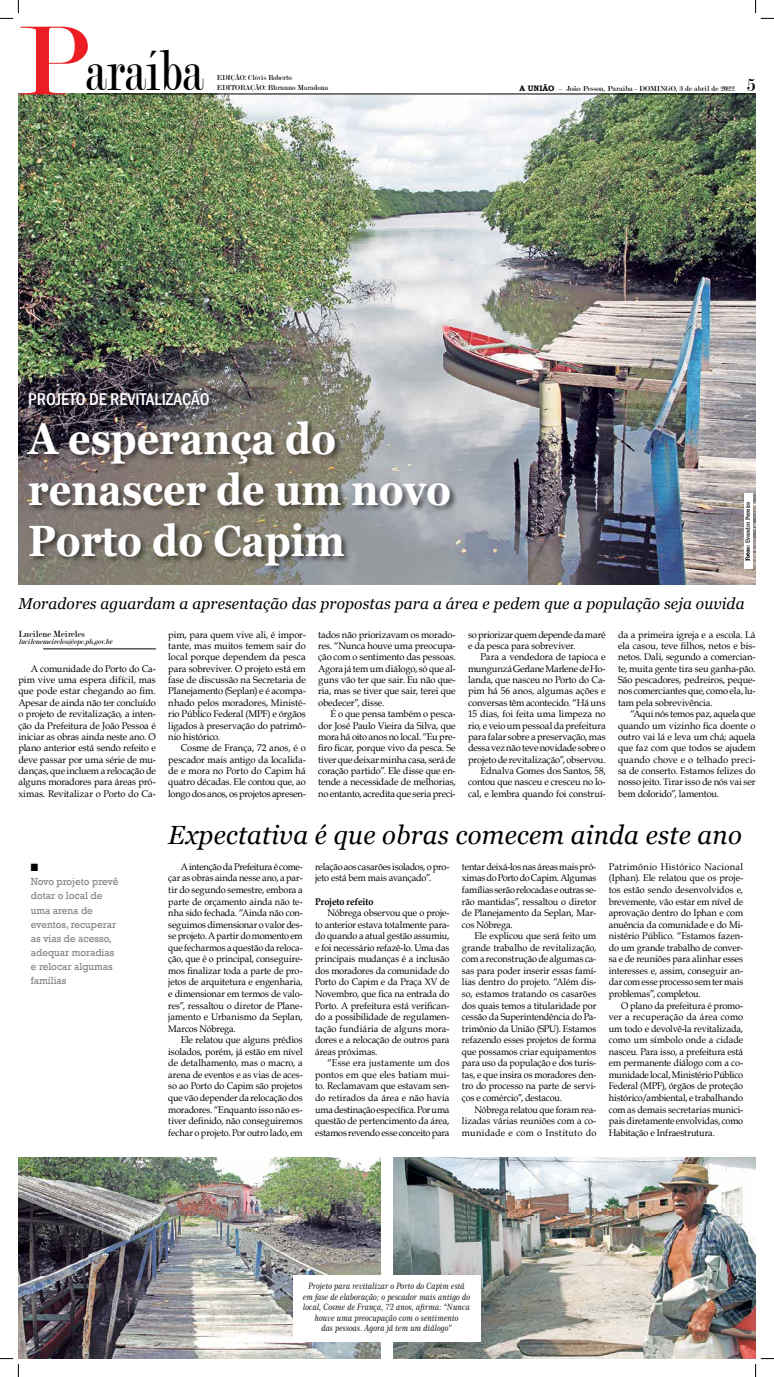
<style>
.page{position:relative;width:774px;height:1377px;background:#fff}
.page>*{position:absolute;margin:0;border:0;box-sizing:border-box;transform-origin:0 0}
.t1{font:61.25px "Modern";color:#000;scale:.75 1}
.t2{font:700 43.75px/50.8px "Georgia";color:#fff;scale:.9 1}
.t3{font:italic 26.25px "Georgia";letter-spacing:.01em;color:#000}
.t4{font:19.25px "Modern";color:#000}
.t5{font:500 condensed 17.5px "Franklin Gothic";color:#fff}
.t6{font:italic 15.75px "Georgia";letter-spacing:.01em;color:#000}
.t7{font:10.5px/14px "Rockwell";color:#808285;scale:.95 1}
.t8{font:10.5px "Dixieland Normal";color:#000;scale:.92 1}
.t9{font:9.62px/11.5px "Book Antiqua";letter-spacing:-.015em;color:#000;text-align:justify;scale:.95 1}
.t10{font:9.62px/11.4px "Book Antiqua";letter-spacing:-.015em;color:#000;text-align:justify}
.t11{font:9.62px "Modern";color:#000;scale:.95 1}
.t12{font:700 9.62px "Book Antiqua";letter-spacing:-.005em;color:#000;scale:.95 1}
.t13{font:8.75px/10.5px "Century 751 BT Italic B";letter-spacing:-.01em;color:#000;text-align:center;scale:.9 1}
.t14{font:7.88px "Modern";color:#000}
.t15{font:7.88px/9.5px "Modern";color:#000;scale:.95 1}
.t16{font:italic 7.88px "Modern";color:#000;scale:.95 1}
.t17{font:6.12px "Rockwell";letter-spacing:-.01em;color:#000;scale:.95 1}
.s1{font-size:105px;color:#ed1d24}
.s2{font-family:"Bookman Old Style";font-weight:700}
.s3{font-weight:700}
</style>
<div class="page">
<img style="left:18px;top:94px;width:737px;height:491px">
<hr style="left:86px;top:94px;width:669px;height:1px;background:#000">
<div style="left:26px;top:420px;width:432px;height:153px;background:#000;opacity:.5"></div>
<img style="left:393px;top:1157px;width:362px;height:201px">
<img style="left:18px;top:1157px;width:363px;height:201px">
<hr style="left:43px;top:648px;width:113px;height:1px;background:#000">
<div style="left:294px;top:1274px;width:187px;height:66px;background:#fff"></div>
<div style="left:744px;top:493px;width:8px;height:76px;background:#fff"></div>
<svg style="left:0;top:0;width:19px;height:19px"></svg>
<svg style="left:0;top:1357px;width:19px;height:19px"></svg>
<svg style="left:755px;top:0;width:18px;height:19px"></svg>
<svg style="left:754px;top:1357px;width:19px;height:19px"></svg>
<h1 class="t1" style="left:18px;top:40px;width:248px"><span class="s1">P</span>araíba</h1>
<p class="t15" style="left:217px;top:73px;width:119px">EDIÇÃO: Clóvis Roberto<br>EDITORAÇÃO: Bhrunno Maradona</p>
<p class="t14" style="left:519px;top:84px;width:217px"><span class="s2">A UNIÃO</span> – João Pessoa, Paraíba - DOMINGO, 3 de abril de 2022</p>
<h3 class="t4" style="left:746px;top:75px;width:10px">5</h3>
<h3 class="t5" style="left:28px;top:387px;width:183px">PROJETO DE REVITALIZAÇÃO</h3>
<h2 class="t2" style="left:28px;top:413px;width:471px">A esperança do renascer de um novo<br>Porto do Capim</h2>
<p class="t17" style="left:744px;top:561px;width:65px;rotate:-90deg"><span class="s3">Fotos:</span> Evandro Pereira</p>
<h3 class="t6" style="left:18px;top:594px;width:727px">Moradores aguardam a apresentação das propostas para a área e pedem que a população seja ouvida</h3>
<p class="t11" style="left:18px;top:629px;width:71px">Lucilene Meireles</p>
<p class="t16" style="left:18px;top:637px;width:102px">lucilenemeireles@epc.pb.gov.br</p>
<p class="t10" style="left:18px;top:662px;width:139px;text-indent:12px">A comunidade do Porto do Ca&shy;pim vive uma espera difícil, mas que pode estar chegando ao fim.<br>Apesar de ainda não ter concluído o projeto de revitalização, a inten&shy;ção da Prefeitura de João Pessoa é iniciar as obras ainda neste ano. O plano anterior está sendo refeito e deve passar por uma série de mu&shy;danças, que incluem a relocação de alguns moradores para áreas pró&shy;ximas. Revitalizar o Porto do Ca-</p>
<p class="t8" style="left:31px;top:862px;width:10px">n</p>
<p class="t7" style="left:31px;top:875px;width:94px">Novo projeto prevê dotar o local de uma arena de eventos, recuperar as vias de acesso, adequar moradias e relocar algumas famílias</p>
<p class="t10" style="left:168px;top:628px;width:139px">pim, para quem vive ali, é impor&shy;tante, mas muitos temem sair do local porque dependem da pesca para sobreviver. O projeto está em fase de discussão na Secretaria de Planejamento (Seplan) e é acompa&shy;nhado pelos moradores, Ministé&shy;rio Público Federal (MPF) e órgãos ligados à preservação do patrimô&shy;nio histórico.</p>
<p class="t10" style="left:168px;top:742px;width:139px;text-indent:12px">Cosme de França, 72 anos, é o pescador mais antigo da localida&shy;de e mora no Porto do Capim há quatro décadas. Ele contou que, ao longo dos anos, os projetos apresen-</p>
<p class="t10" style="left:318px;top:628px;width:139px">tados não priorizavam os morado&shy;res. “Nunca houve uma preocupa&shy;ção com o sentimento das pessoas.<br>Agora já tem um diálogo, só que al&shy;guns vão ter que sair. Eu não que&shy;ria, mas se tiver que sair, terei que obedecer”, disse.</p>
<p class="t10" style="left:318px;top:708px;width:139px;text-indent:12px">É o que pensa também o pesca&shy;dor José Paulo Vieira da Silva, que mora há oito anos no local. “Eu pre&shy;firo ficar, porque vivo da pesca. Se tiver que deixar minha casa, será de coração partido”. Ele disse que en&shy;tende a necessidade de melhorias, no entanto, acredita que seria preci-</p>
<p class="t10" style="left:468px;top:628px;width:139px">so priorizar quem depende da maré e da pesca para sobreviver.</p>
<p class="t10" style="left:468px;top:651px;width:139px;text-align:right">Para a vendedora de tapioca e mungunzá Gerlane Marlene de Ho&shy;landa, que nasceu no Porto do Ca&shy;pim há 56 anos, algumas ações e conversas têm acontecido. “Há uns<br>15 dias, foi feita uma limpeza no rio, e veio um pessoal da prefeitura para falar sobre a preservação, mas dessa vez não teve novidade sobre o projeto de revitalização”, observou.<br>Ednalva Gomes dos Santos, 58, contou que nasceu e cresceu no lo&shy;cal, e lembra quando foi construí-</p>
<p class="t10" style="left:618px;top:628px;width:139px">da a primeira igreja e a escola. Lá ela casou, teve filhos, netos e bis&shy;netos. Dali, segundo a comercian&shy;te, muita gente tira seu ganha-pão.<br>São pescadores, pedreiros, peque&shy;nos comerciantes que, como ela, lu&shy;tam pela sobrevivência.</p>
<p class="t10" style="left:618px;top:708px;width:139px;text-indent:12px">“Aqui nós temos paz, aquela que quando um vizinho fica doente o outro vai lá e leva um chá; aquela que faz com que todos se ajudem quando chove e o telhado preci&shy;sa de conserto. Estamos felizes do nosso jeito. Tirar isso de nós vai ser bem dolorido”, lamentou.</p>
<h3 class="t3" style="left:168px;top:818px;width:575px">Expectativa é que obras comecem ainda este ano</h3>
<p class="t9" style="left:168px;top:860px;width:143px;text-indent:12px">A intenção da Prefeitura é come&shy;çar as obras ainda nesse ano, a par&shy;tir do segundo semestre, embora a parte de orçamento ainda não te&shy;nha sido fechada. “Ainda não con&shy;seguimos dimensionar o valor des&shy;se projeto. A partir do momento em que fecharmos a questão da reloca&shy;ção, que é o principal, conseguire&shy;mos finalizar toda a parte de pro&shy;jetos de arquitetura e engenharia, e dimensionar em termos de valo&shy;res”, ressaltou o diretor de Plane&shy;jamento e Urbanismo da Seplan, Marcos Nóbrega.</p>
<p class="t9" style="left:168px;top:1033px;width:143px;text-indent:12px">Ele relatou que alguns prédios isolados, porém, já estão em nível de detalhamento, mas o macro, a arena de eventos e as vias de aces&shy;so ao Porto do Capim são projetos que vão depender da relocação dos moradores. “Enquanto isso não es&shy;tiver definido, não conseguiremos fechar o projeto. Por outro lado, em</p>
<p class="t9" style="left:315px;top:860px;width:143px">relação aos casarões isolados, o pro&shy;jeto está bem mais avançado”.</p>
<p class="t12" style="left:315px;top:894px;width:63px">Projeto refeito</p>
<p class="t9" style="left:315px;top:906px;width:143px;text-indent:12px">Nóbrega observou que o proje&shy;to anterior estava totalmente para&shy;do quando a atual gestão assumiu, e foi necessário refazê-lo. Uma das principais mudanças é a inclusão dos moradores da comunidade do Porto do Capim e da Praça XV de Novembro, que fica na entrada do Porto. A prefeitura está verifican&shy;do a possibilidade de regulamen&shy;tação fundiária de alguns mora&shy;dores e a relocação de outros para áreas próximas.</p>
<p class="t9" style="left:315px;top:1056px;width:143px;text-indent:12px">“Esse era justamente um dos pontos em que eles batiam mui&shy;to. Reclamavam que estavam sen&shy;do retirados da área e não havia uma destinação específica. Por uma questão de pertencimento da área, estamos revendo esse conceito para</p>
<p class="t9" style="left:462px;top:860px;width:143px">tentar deixá-los nas áreas mais pró&shy;ximas do Porto do Capim. Algumas famílias serão relocadas e outras se&shy;rão mantidas”, ressaltou o diretor de Planejamento da Seplan, Mar&shy;cos Nóbrega.</p>
<p class="t9" style="left:462px;top:929px;width:143px;text-indent:12px">Ele explicou que será feito um grande trabalho de revitalização, com a reconstrução de algumas ca&shy;sas para poder inserir essas famí&shy;lias dentro do projeto. “Além dis&shy;so, estamos tratando os casarões dos quais temos a titularidade por cessão da Superintendência do Pa&shy;trimônio da União (SPU). Estamos refazendo esses projetos de forma que possamos criar equipamentos para uso da população e dos turis&shy;tas, e que insira os moradores den&shy;tro do processo na parte de servi&shy;ços e comércio”, destacou.</p>
<p class="t9" style="left:462px;top:1103px;width:143px;text-indent:12px">Nóbrega relatou que foram rea&shy;lizadas várias reuniões com a co&shy;munidade e com o Instituto do</p>
<p class="t9" style="left:608px;top:860px;width:143px">Patrimônio Histórico Nacional (Iphan). Ele relatou que os proje&shy;tos estão sendo desenvolvidos e, brevemente, vão estar em nível de aprovação dentro do Iphan e com anuência da comunidade e do Mi&shy;nistério Público. “Estamos fazen&shy;do um grande trabalho de conver&shy;sa e de reuniões para alinhar esses interesses e, assim, conseguir an&shy;dar com esse processo sem ter mais problemas”, completou.</p>
<p class="t9" style="left:608px;top:999px;width:143px;text-indent:12px">O plano da prefeitura é promo&shy;ver a recuperação da área como um todo e devolvê-la revitalizada, como um símbolo onde a cidade nasceu. Para isso, a prefeitura está em permanente diálogo com a co&shy;munidade local, Ministério Público Federal (MPF), órgãos de proteção histórico/ambiental, e trabalhando com as demais secretarias munici&shy;pais diretamente envolvidas, como Habitação e Infraestrutura.</p>
<p class="t13" style="left:303px;top:1280px;width:187px">Projeto para revitalizar o Porto do Capim está em fase de elaboração; o pescador mais antigo do local, Cosme de França, 72 anos, afirma: “Nunca houve uma preocupação com o sentimento<br>das pessoas. Agora já tem um diálogo”</p>
</div>
